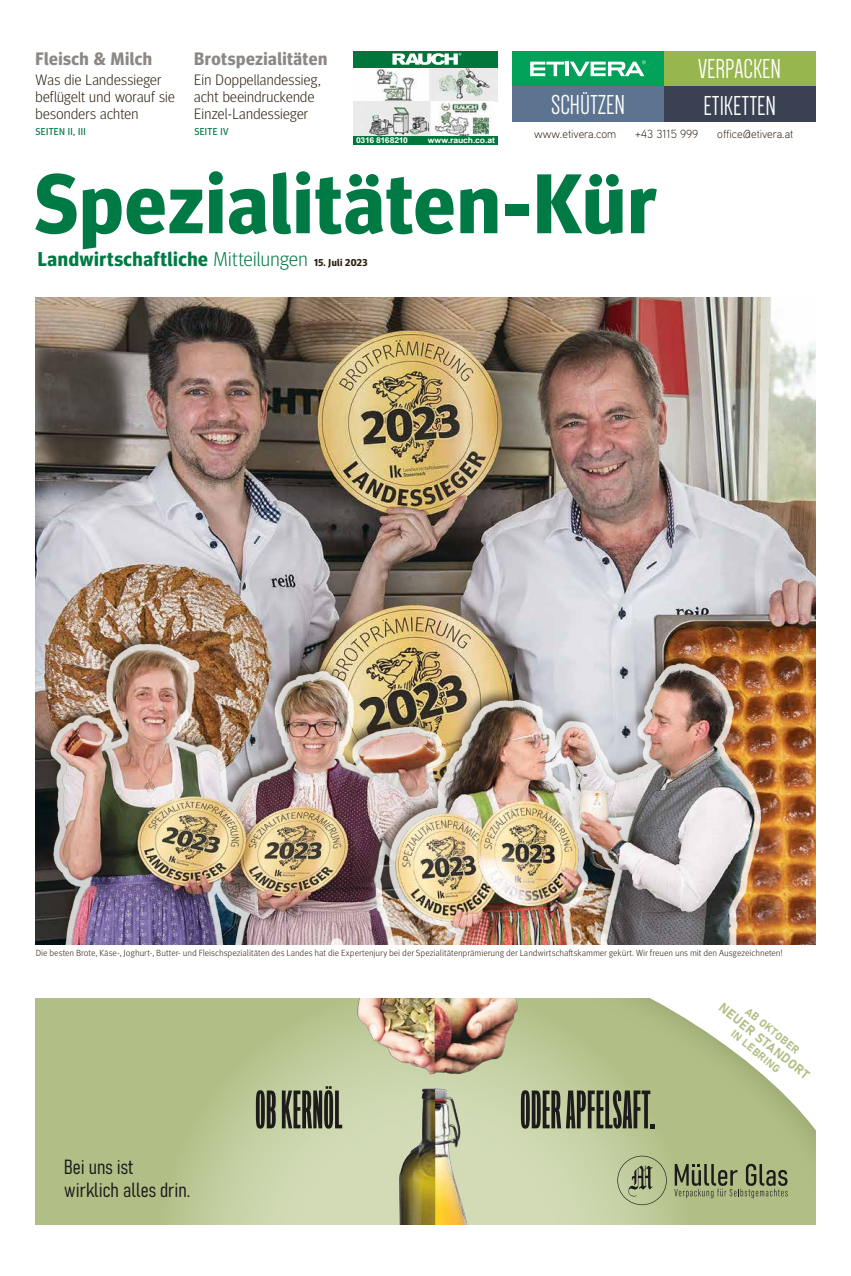
<style>
.page{position:relative;width:851px;height:1276px;background:#fff}
.page>*{position:absolute;margin:0;border:0;box-sizing:border-box;transform-origin:0 0}
.t1{font:700 84.4px "Meta Headline Pro";letter-spacing:.02em;color:#007a44}
.t2{font:900 53.5px "Origin Super Condensed";letter-spacing:.005em;color:#1e1c1b}
.t3{font:28.2px "Dense";color:#fff}
.t4{font:20.2px/23px "Bahnschrift";color:#1e1c1b}
.t5{font:700 20px "Meta Headline Pro";letter-spacing:.03em;color:#007a44}
.t6{font:700 18px "Meta Head OT";letter-spacing:.025em;color:#8c8886}
.t7{font:300 15px/17px "Meta Head OT";letter-spacing:.02em;color:#2d1f0f}
.t8{font:13px "Bahnschrift";color:#b1bf86}
.t9{font:300 11.8px "Aaux Pro";color:#2d1f0f}
.t10{font:10.8px "Bahnschrift";color:#b1bf86}
.t11{font:10px "Meta Head OT";letter-spacing:.04em;color:#007a44}
.t12{font:300 9px "Meta Pro";letter-spacing:-.005em;color:#2d1f0f}
.t13{font:700 8px "Arial";letter-spacing:-.015em;color:#fff;scale:1.08 1}
.t14{font:700 8px "Arial";letter-spacing:-.04em;color:#fff;scale:1.08 1}
.s1{font-weight:300}
.s2{font-size:10px;color:#2d1f0f}
</style>
<div class="page">
<img style="left:36px;top:297px;width:779px;height:647px">
<img style="left:35px;top:632px;width:436px;height:312px">
<div style="left:331px;top:663px;width:429px;height:287px;background:#fff;opacity:.8"></div>
<img style="left:337px;top:642px;width:452px;height:302px">
<div style="left:512px;top:51px;width:151px;height:36px;background:#00a158"></div>
<div style="left:663px;top:51px;width:152px;height:36px;background:#97b64d"></div>
<svg style="left:530px;top:60px;width:115px;height:16px"></svg>
<div style="left:512px;top:87px;width:151px;height:35px;background:#5c7490"></div>
<div style="left:663px;top:87px;width:152px;height:35px;background:#3a4153"></div>
<div style="left:36px;top:998px;width:779px;height:227px;background:#b1bf86"></div>
<svg style="left:178px;top:1028px;width:323px;height:197px"></svg>
<svg style="left:501px;top:998px;width:314px;height:227px"></svg>
<svg style="left:674px;top:1163px;width:113px;height:35px"></svg>
<svg style="left:617px;top:1155px;width:49px;height:50px"></svg>
<img style="left:394px;top:1101px;width:41px;height:124px">
<img style="left:435px;top:1101px;width:44px;height:124px">
<img style="left:321px;top:998px;width:229px;height:103px">
<img style="left:353px;top:67px;width:144px;height:35px">
<img style="left:353px;top:102px;width:138px;height:34px">
<div style="left:353px;top:51px;width:144px;height:16px;background:#00763b"></div>
<svg style="left:392px;top:53px;width:69px;height:12px"></svg>
<div style="left:353px;top:136px;width:144px;height:9px;background:#00763b"></div>
<h3 class="t6" style="left:35px;top:48px;width:118px">Fleisch &amp; Milch</h3>
<h3 class="t7" style="left:35px;top:71px;width:141px">Was die Landessieger beflügelt und worauf sie besonders achten</h3>
<p class="t11" style="left:35px;top:126px;width:52px">SEITEN II, III</p>
<h3 class="t6" style="left:194px;top:48px;width:134px">Brotspezialitäten</h3>
<h3 class="t7" style="left:194px;top:71px;width:128px">Ein Doppellandessieg, acht beeindruckende<br>Einzel-Landessieger</h3>
<p class="t11" style="left:194px;top:126px;width:36px">SEITE IV</p>
<h3 class="t9" style="left:534px;top:126px;width:83px">www.etivera.com</h3>
<h3 class="t9" style="left:635px;top:126px;width:65px">+43 3115 999</h3>
<h3 class="t9" style="left:717px;top:126px;width:78px">office@etivera.at</h3>
<h3 class="t3" style="left:698px;top:55px;width:84px">VERPACKEN</h3>
<h3 class="t3" style="left:551px;top:91px;width:75px">SCHÜTZEN</h3>
<h3 class="t3" style="left:703px;top:91px;width:74px">ETIKETTEN</h3>
<p class="t14" style="left:356px;top:135px;width:50px">0316 8168210</p>
<p class="t13" style="left:427px;top:135px;width:64px">www.rauch.co.at</p>
<h1 class="t1" style="left:34px;top:137px;width:624px">Spezialitäten-Kür</h1>
<h3 class="t5" style="left:38px;top:243px;width:331px">Landwirtschaftliche <span class="s1">Mitteilungen</span> <span class="s2">15. Juli 2023</span></h3>
<p class="t12" style="left:36px;top:946px;width:748px">Die besten Brote, Käse-, Joghurt-, Butter- und Fleischspezialitäten des Landes hat die Expertenjury bei der Spezialitätenprämierung der Landwirtschaftskammer gekürt. Wir freuen uns mit den Ausgezeichneten!</p>
<h3 class="t4" style="left:64px;top:1153px;width:128px">Bei uns ist wirklich alles drin.</h3>
<h2 class="t2" style="left:255px;top:1081px;width:89px">OB KERNÖL</h2>
<h2 class="t2" style="left:520px;top:1081px;width:137px">ODER APFELSAFT.</h2>
<h3 class="t8" style="left:726px;top:998px;width:113px;rotate:39deg">NEUER STANDORT</h3>
<p class="t10" style="left:751px;top:1003px;width:68px;rotate:39deg">AB OKTOBER</p>
<p class="t10" style="left:737px;top:1026px;width:62px;rotate:39deg">IN LEBRING</p>
</div>
